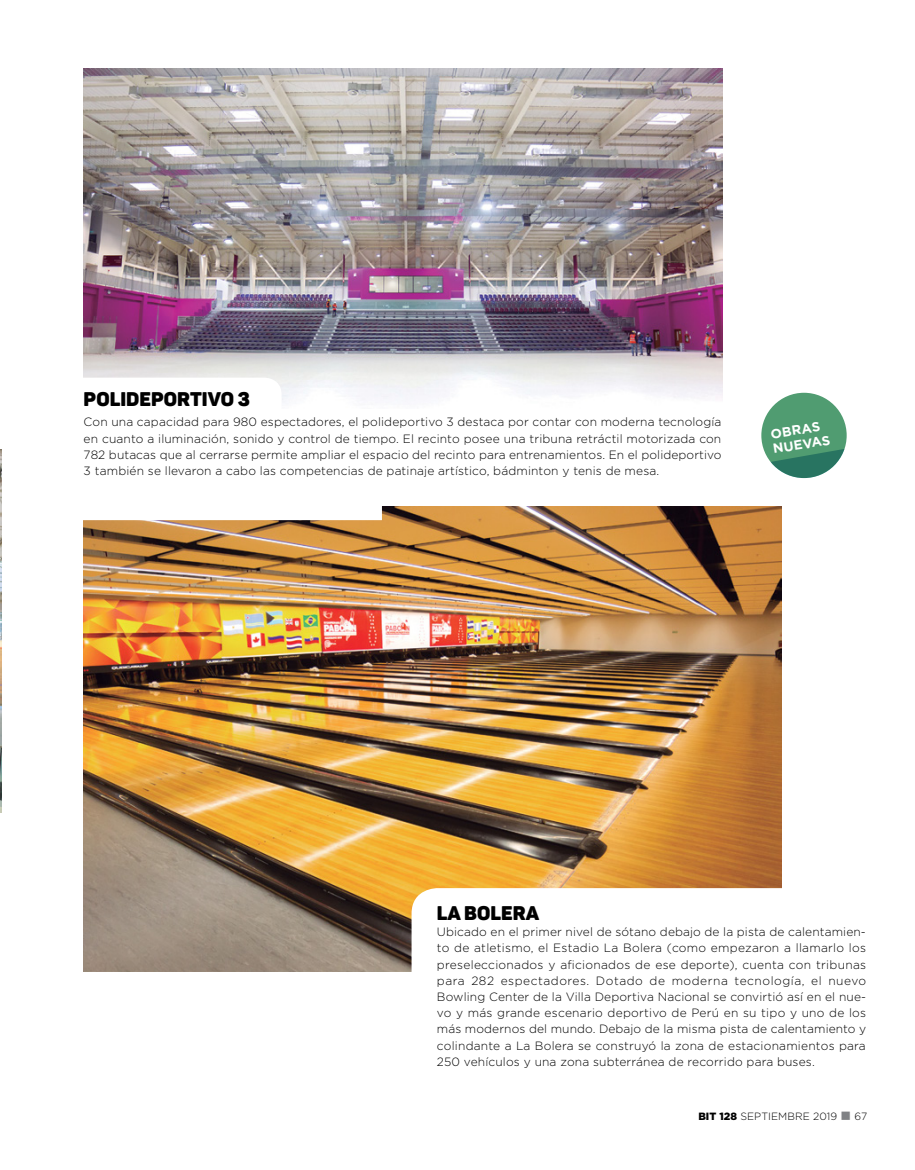
<style>
.page{position:relative;width:915px;height:1170px;background:#fff}
.page>*{position:absolute;margin:0;border:0;box-sizing:border-box;transform-origin:0 0}
.t1{font:19.5px "Panton Black Caps";letter-spacing:.005em;color:#000}
.t2{font:700 13.2px/14.9px "Gotham";color:#fff}
.t3{font:300 12px/16.2px "Gotham";letter-spacing:.01em;color:#000;text-align:justify}
.t4{font:300 10.5px "Gotham";letter-spacing:.005em;color:#000}
.s1{font-weight:900}
.s2{color:#808285}
</style>
<div class="page">
<img style="left:0;top:449px;width:1px;height:363px">
<img style="left:83px;top:68px;width:638px;height:334px">
<img style="left:84px;top:507px;width:696px;height:464px">
<svg style="left:411px;top:888px;width:371px;height:84px"></svg>
<svg style="left:83px;top:377px;width:198px;height:25px"></svg>
<div style="left:761px;top:393px;width:85px;height:85px;background:#509c71;border-radius:50%"></div>
<svg style="left:763px;top:448px;width:82px;height:30px"></svg>
<svg style="left:84px;top:507px;width:298px;height:13px"></svg>
<h1 class="t1" style="left:84px;top:386px;width:168px">POLIDEPORTIVO 3</h1>
<p class="t3" style="left:84px;top:413px;width:639px">Con una capacidad para 980 espectadores, el polideportivo 3 destaca por contar con moderna tecnología en cuanto a iluminación, sonido y control de tiempo. El recinto posee una tribuna retráctil motorizada con 782 butacas que al cerrarse permite ampliar el espacio del recinto para entrenamientos. En el polideportivo 3 también se llevaron a cabo las competencias de patinaje artístico, bádminton y tenis de mesa.</p>
<p class="t2" style="left:769px;top:426px;width:59px;rotate:-9deg">Obras<br>Nuevas</p>
<h1 class="t1" style="left:437px;top:900px;width:104px">LA BOLERA</h1>
<p class="t3" style="left:437px;top:923px;width:431px">U bicado en el primer nivel de sótano debajo de la pista de calentamien&shy;to de atletismo, el Estadio La Bolera (como empezaron a llamarlo los preseleccionados y aficionados de ese deporte), cuenta con tribunas para 282 espectadores. Dotado de moderna tecnología, el nuevo Bowling Center de la Villa Deportiva Nacional se convirtió así en el nue&shy;vo y más grande escenario deportivo de Perú en su tipo y uno de los más modernos del mundo. Debajo de la misma pista de calentamiento y colindante a La Bolera se construyó la zona de estacionamientos para 250 vehículos y una zona subterránea de recorrido para buses.</p>
<p class="t4" style="left:698px;top:1109px;width:170px"><span class="s1">BIT 128</span> septiembre 2019 <span class="s2">■</span> 67</p>
</div>
